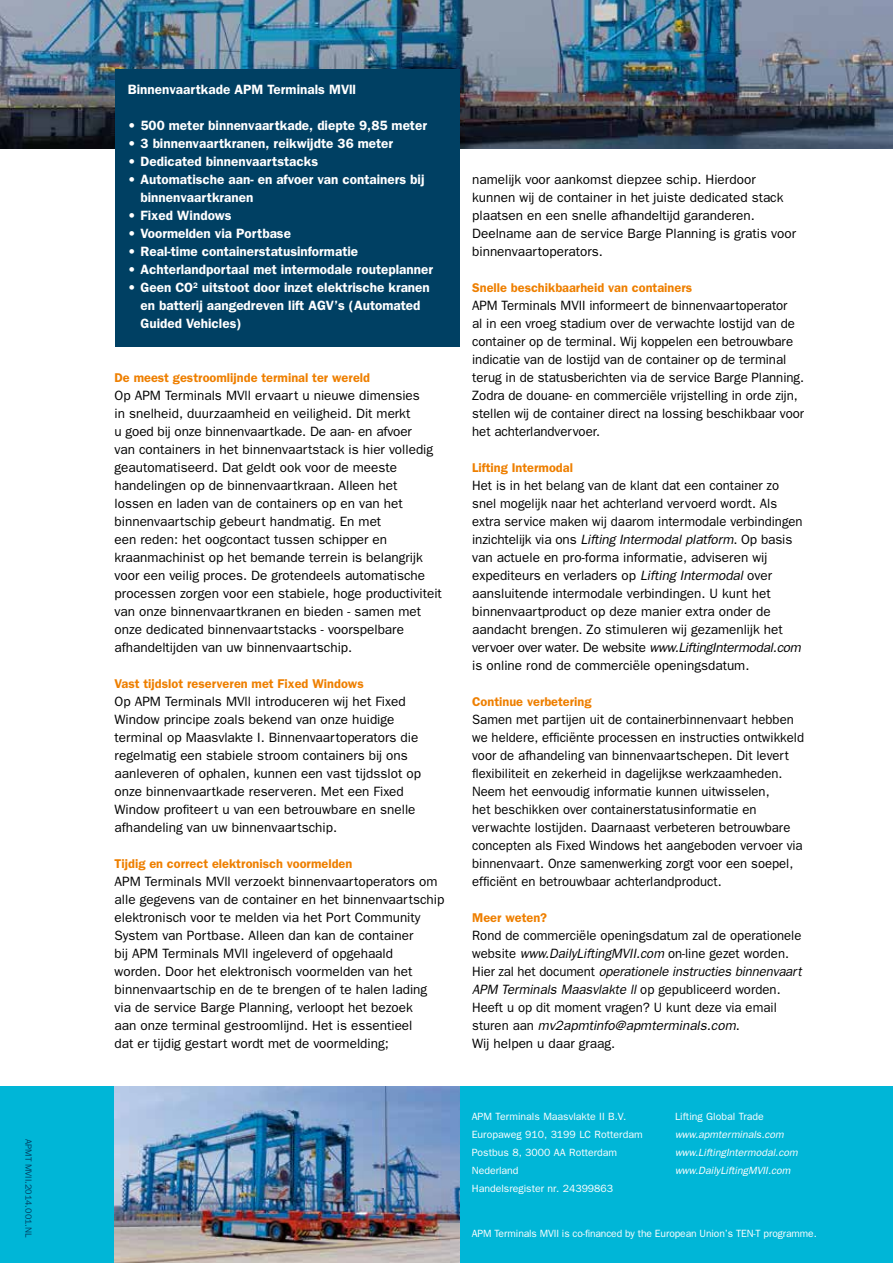
<style>
.page{position:relative;width:893px;height:1263px;background:#fff}
.page>*{position:absolute;margin:0;border:0;box-sizing:border-box;transform-origin:0 0}
.t1{font:13.5px/18px "Franklin Gothic";color:#000}
.t2{font:600 13.5px/18px "Franklin Gothic";color:#fff}
.t3{font:600 12.75px "Franklin Gothic";color:#ee7f00}
.t4{font:10.5px/18px "Franklin Gothic";color:#fff}
.t5{font:italic 10.5px/18px "Franklin Gothic";color:#fff}
.t6{font:9px "Franklin Gothic";color:#004063}
.s1{font-style:italic}
</style>
<div class="page">
<img style="left:0;top:0;width:893px;height:148px">
<div style="left:115px;top:69px;width:345px;height:277px;background:#004063"></div>
<div style="left:0;top:1086px;width:893px;height:177px;background:#00b6d7"></div>
<img style="left:115px;top:1086px;width:345px;height:177px">
<p class="t6" style="left:34px;top:1139px;width:100px;rotate:90deg">APMT MVII.2014.001.NL</p>
<p class="t2" style="left:128px;top:80px;width:230px">Binnenvaartkade APM Terminals MVll</p>
<p class="t2" style="left:128px;top:116px;width:301px">• 500 meter binnenvaartkade, diepte 9,85 meter</p>
<p class="t2" style="left:128px;top:134px;width:267px">• 3 binnenvaartkranen, reikwijdte 36 meter</p>
<p class="t2" style="left:128px;top:152px;width:192px">• Dedicated binnenvaartstacks</p>
<p class="t2" style="left:141px;top:170px;width:286px;text-indent:-13px">• Automatische aan- en afvoer van containers bij binnenvaartkranen</p>
<p class="t2" style="left:128px;top:206px;width:105px">• Fixed Windows</p>
<p class="t2" style="left:128px;top:224px;width:165px">• Voormelden via Portbase</p>
<p class="t2" style="left:128px;top:242px;width:232px">• Real-time containerstatusinformatie</p>
<p class="t2" style="left:128px;top:260px;width:307px">• Achterlandportaal met intermodale routeplanner</p>
<p class="t2" style="left:140px;top:278px;width:291px;text-indent:-13px">• Geen CO<sup>2</sup> uitstoot door inzet elektrische kranen en batterij aangedreven lift AGV’s (Automated<br>Guided Vehicles)</p>
<p class="t3" style="left:115px;top:370px;width:257px">De meest gestroomlijnde terminal ter wereld</p>
<p class="t1" style="left:115px;top:386px;width:329px">Op APM Terminals MVll ervaart u nieuwe dimensies<br>in snelheid, duurzaamheid en veiligheid. Dit merkt<br>u goed bij onze binnenvaartkade. De aan- en afvoer<br>van containers in het binnenvaartstack is hier volledig geautomatiseerd. Dat geldt ook voor de meeste handelingen op de binnenvaartkraan. Alleen het<br>lossen en laden van de containers op en van het binnenvaartschip gebeurt handmatig. En met<br>een reden: het oogcontact tussen schipper en kraanmachinist op het bemande terrein is belangrijk voor een veilig proces. De grotendeels automatische processen zorgen voor een stabiele, hoge productiviteit van onze binnenvaartkranen en bieden - samen met onze dedicated binnenvaartstacks - voorspelbare afhandeltijden van uw binnenvaartschip.</p>
<p class="t3" style="left:115px;top:676px;width:251px">Vast tijdslot reserveren met Fixed Windows</p>
<p class="t1" style="left:115px;top:692px;width:308px">Op APM Terminals MVll introduceren wij het Fixed Window principe zoals bekend van onze huidige terminal op Maasvlakte I. Binnenvaartoperators die regelmatig een stabiele stroom containers bij ons aanleveren of ophalen, kunnen een vast tijdsslot op onze binnenvaartkade reserveren. Met een Fixed Window profiteert u van een betrouwbare en snelle afhandeling van uw binnenvaartschip.</p>
<p class="t3" style="left:115px;top:856px;width:239px">Tijdig en correct elektronisch voormelden</p>
<p class="t1" style="left:115px;top:872px;width:331px">APM Terminals MVll verzoekt binnenvaartoperators om alle gegevens van de container en het binnenvaartschip elektronisch voor te melden via het Port Community System van Portbase. Alleen dan kan de container<br>bij APM Terminals MVll ingeleverd of opgehaald<br>worden. Door het elektronisch voormelden van het binnenvaartschip en de te brengen of te halen lading via de service Barge Planning, verloopt het bezoek<br>aan onze terminal gestroomlijnd. Het is essentieel<br>dat er tijdig gestart wordt met de voormelding;</p>
<p class="t1" style="left:472px;top:170px;width:325px">namelijk voor aankomst diepzee schip. Hierdoor kunnen wij de container in het juiste dedicated stack plaatsen en een snelle afhandeltijd garanderen.<br>Deelname aan de service Barge Planning is gratis voor binnenvaartoperators.</p>
<p class="t3" style="left:472px;top:280px;width:221px">Snelle beschikbaarheid van containers</p>
<p class="t1" style="left:472px;top:296px;width:333px">APM Terminals MVII informeert de binnenvaartoperator<br>al in een vroeg stadium over de verwachte lostijd van de container op de terminal. Wij koppelen een betrouwbare indicatie van de lostijd van de container op de terminal terug in de statusberichten via de service Barge Planning.<br>Zodra de douane- en commerciële vrijstelling in orde zijn, stellen wij de container direct na lossing beschikbaar voor het achterlandvervoer.</p>
<p class="t3" style="left:472px;top:460px;width:102px">Lifting Intermodal</p>
<p class="t1" style="left:472px;top:476px;width:332px">Het is in het belang van de klant dat een container zo snel mogelijk naar het achterland vervoerd wordt. Als extra service maken wij daarom intermodale verbindingen inzichtelijk via ons <span class="s1">Lifting Intermodal platform</span>. Op basis van actuele en pro-forma informatie, adviseren wij expediteurs en verladers op <span class="s1">Lifting Intermodal</span> over aansluitende intermodale verbindingen. U kunt het binnenvaartproduct op deze manier extra onder de aandacht brengen. Zo stimuleren wij gezamenlijk het vervoer over water. De website <span class="s1">www.LiftingIntermodal.com </span>is online rond de commerciële openingsdatum.</p>
<p class="t3" style="left:472px;top:694px;width:121px">Continue verbetering</p>
<p class="t1" style="left:472px;top:710px;width:333px">Samen met partijen uit de containerbinnenvaart hebben we heldere, efficiënte processen en instructies ontwikkeld voor de afhandeling van binnenvaartschepen. Dit levert flexibiliteit en zekerheid in dagelijkse werkzaamheden.<br>Neem het eenvoudig informatie kunnen uitwisselen,<br>het beschikken over containerstatusinformatie en verwachte lostijden. Daarnaast verbeteren betrouwbare concepten als Fixed Windows het aangeboden vervoer via binnenvaart. Onze samenwerking zorgt voor een soepel, efficiënt en betrouwbaar achterlandproduct.</p>
<p class="t3" style="left:472px;top:910px;width:76px">Meer weten?</p>
<p class="t1" style="left:472px;top:926px;width:331px">Rond de commerciële openingsdatum zal de operationele website <span class="s1">www.DailyLiftingMVII.com</span> on-line gezet worden.<br>Hier zal het document <span class="s1">operationele instructies binnenvaart APM Terminals Maasvlakte ll</span> op gepubliceerd worden.<br>Heeft u op dit moment vragen? U kunt deze via email sturen aan <span class="s1">mv2apmtinfo@apmterminals.com</span>.<br>Wij helpen u daar graag.</p>
<p class="t4" style="left:472px;top:1107px;width:172px">APM Terminals Maasvlakte II B.V.<br>Europaweg 910, 3199 LC Rotterdam<br>Postbus 8, 3000 AA Rotterdam<br>Nederland<br>Handelsregister nr. 24399863</p>
<p class="t4" style="left:675px;top:1107px;width:90px">Lifting Global Trade</p>
<p class="t5" style="left:675px;top:1125px;width:124px">www.apmterminals.com www.LiftingIntermodal.com www.DailyLiftingMVII.com</p>
<p class="t4" style="left:472px;top:1225px;width:346px">APM Terminals MVII is co-financed by the European Union’s TEN-T programme.</p>
</div>
